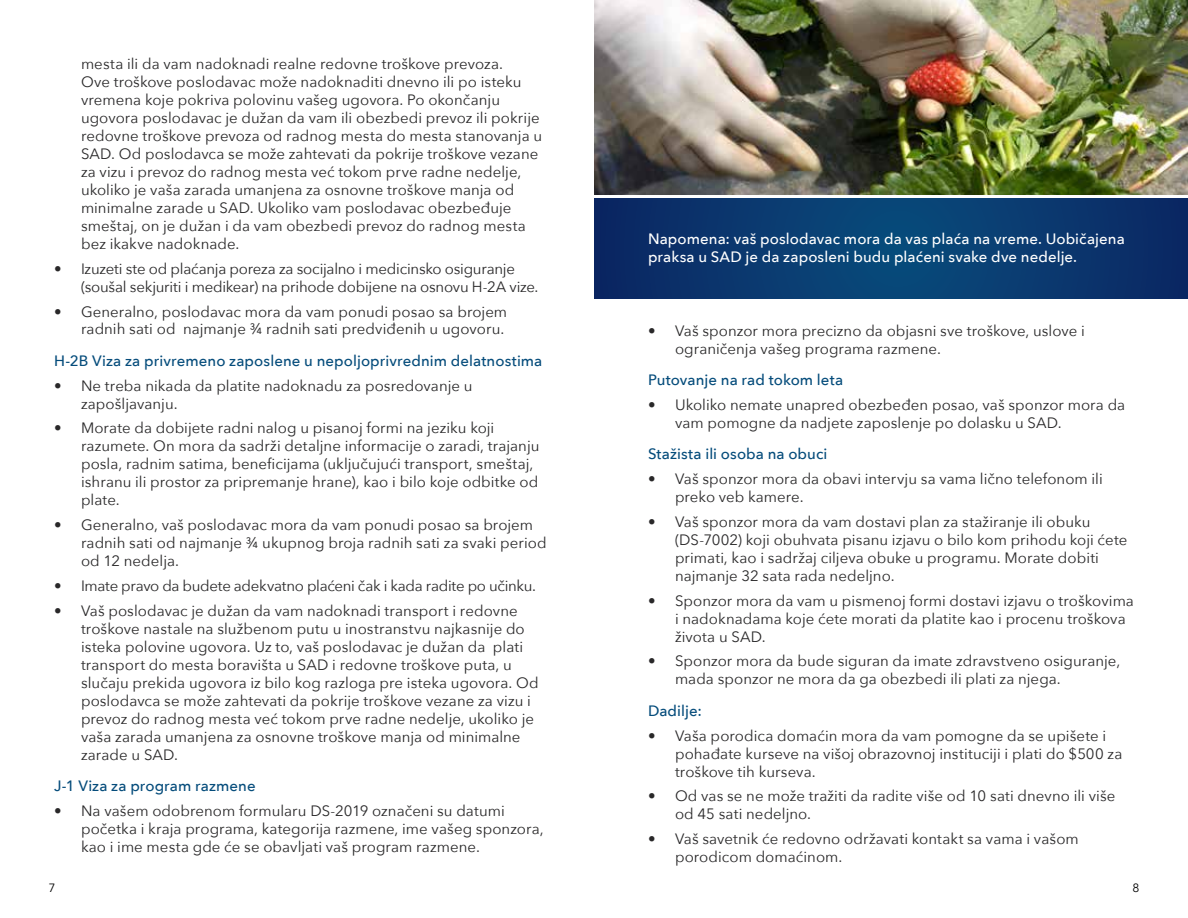
<style>
.page{position:relative;width:1188px;height:918px;background:#fff}
.page>*{position:absolute;margin:0;border:0;box-sizing:border-box;transform-origin:0 0}
.t1{font:15px/18px "Avenir Next";letter-spacing:.005em;color:#292829}
.t2{font:500 15px "Avenir Next";letter-spacing:.005em;color:#054c7b}
.t3{font:15px/18px "Avenir Next";letter-spacing:-.015em;color:#292829}
.t4{font:500 15px/18px "Avenir Next";letter-spacing:.005em;color:#fff}
.t5{font:15px "Avenir Next";letter-spacing:-.02em;color:#292829}
.t6{font:12px "Avenir Next";color:#000}
</style>
<div class="page">
<svg style="left:594px;top:198px;width:594px;height:100px;background:#09386e"></svg>
<img style="left:594px;top:0;width:594px;height:195px">
<p class="t1" style="left:81px;top:54px;width:463px">mesta ili da vam nadoknadi realne redovne troškove prevoza.<br>Ove troškove poslodavac može nadoknaditi dnevno ili po isteku vremena koje pokriva polovinu vašeg ugovora. Po okončanju ugovora poslodavac je dužan da vam ili obezbedi prevoz ili pokrije redovne troškove prevoza od radnog mesta do mesta stanovanja u SAD. Od poslodavca se može zahtevati da pokrije troškove vezane za vizu i prevoz do radnog mesta već tokom prve radne nedelje, ukoliko je vaša zarada umanjena za osnovne troškove manja od minimalne zarade u SAD. Ukoliko vam poslodavac obezbeđuje smeštaj, on je dužan i da vam obezbedi prevoz do radnog mesta bez ikakve nadoknade.</p>
<p class="t3" style="left:81px;top:259px;width:459px;text-indent:-27px">• Izuzeti ste od plaćanja poreza za socijalno i medicinsko osiguranje (soušal sekjuriti i medikear) na prihode dobijene na osnovu H-2A vize.</p>
<p class="t1" style="left:54px;top:302px;width:455px;text-align:right">• Generalno, poslodavac mora da vam ponudi posao sa brojem radnih sati od najmanje ¾ radnih sati predviđenih u ugovoru.</p>
<p class="t2" style="left:54px;top:348px;width:490px">H-2B Viza za privremeno zaposlene u nepoljoprivrednim delatnostima</p>
<p class="t1" style="left:81px;top:376px;width:393px;text-indent:-27px">• Ne treba nikada da platite nadoknadu za posredovanje u zapošljavanju.</p>
<p class="t1" style="left:81px;top:419px;width:460px;text-indent:-27px">• Morate da dobijete radni nalog u pisanoj formi na jeziku koji razumete. On mora da sadrži detaljne informacije o zaradi, trajanju posla, radnim satima, beneficijama (uključujući transport, smeštaj, ishranu ili prostor za pripremanje hrane), kao i bilo koje odbitke od plate.</p>
<p class="t1" style="left:81px;top:515px;width:467px;text-indent:-27px">• Generalno, vaš poslodavac mora da vam ponudi posao sa brojem radnih sati od najmanje ¾ ukupnog broja radnih sati za svaki period od 12 nedelja.</p>
<p class="t5" style="left:54px;top:573px;width:484px">• Imate pravo da budete adekvatno plaćeni čak i kada radite po učinku.</p>
<p class="t1" style="left:81px;top:601px;width:459px;text-indent:-27px">• Vaš poslodavac je dužan da vam nadoknadi transport i redovne troškove nastale na službenom putu u inostranstvu najkasnije do isteka polovine ugovora. Uz to, vaš poslodavac je dužan da plati transport do mesta boravišta u SAD i redovne troškove puta, u slučaju prekida ugovora iz bilo kog razloga pre isteka ugovora. Od poslodavca se može zahtevati da pokrije troškove vezane za vizu i prevoz do radnog mesta već tokom prve radne nedelje, ukoliko je vaša zarada umanjena za osnovne troškove manja od minimalne zarade u SAD.</p>
<p class="t2" style="left:54px;top:773px;width:203px">J-1 Viza za program razmene</p>
<p class="t1" style="left:81px;top:801px;width:464px;text-indent:-27px">• Na vašem odobrenom formularu DS-2019 označeni su datumi početka i kraja programa, kategorija razmene, ime vašeg sponzora, kao i ime mesta gde će se obavljati vaš program razmene.</p>
<p class="t4" style="left:648px;top:229px;width:478px">Napomena: vaš poslodavac mora da vas plaća na vreme. Uobičajena praksa u SAD je da zaposleni budu plaćeni svake dve nedelje.</p>
<p class="t1" style="left:675px;top:321px;width:411px;text-indent:-27px">• Vaš sponzor mora precizno da objasni sve troškove, uslove i ograničenja vašeg programa razmene.</p>
<p class="t2" style="left:648px;top:367px;width:197px">Putovanje na rad tokom leta</p>
<p class="t1" style="left:675px;top:395px;width:452px;text-indent:-27px">• Ukoliko nemate unapred obezbeđen posao, vaš sponzor mora da vam pomogne da nadjete zaposlenje po dolasku u SAD.</p>
<p class="t2" style="left:648px;top:441px;width:181px">Stažista ili osoba na obuci</p>
<p class="t1" style="left:675px;top:469px;width:429px;text-indent:-27px">• Vaš sponzor mora da obavi intervju sa vama lično telefonom ili preko veb kamere.</p>
<p class="t1" style="left:675px;top:512px;width:454px;text-indent:-27px">• Vaš sponzor mora da vam dostavi plan za stažiranje ili obuku (DS-7002) koji obuhvata pisanu izjavu o bilo kom prihodu koji ćete primati, kao i sadržaj ciljeva obuke u programu. Morate dobiti najmanje 32 sata rada nedeljno.</p>
<p class="t1" style="left:675px;top:591px;width:460px;text-indent:-27px">• Sponzor mora da vam u pismenoj formi dostavi izjavu o troškovima i nadoknadama koje ćete morati da platite kao i procenu troškova života u SAD.</p>
<p class="t1" style="left:675px;top:651px;width:447px;text-indent:-27px">• Sponzor mora da bude siguran da imate zdravstveno osiguranje, mada sponzor ne mora da ga obezbedi ili plati za njega.</p>
<p class="t2" style="left:648px;top:698px;width:55px">Dadilje:</p>
<p class="t1" style="left:675px;top:726px;width:449px;text-indent:-27px">• Vaša porodica domaćin mora da vam pomogne da se upišete i pohađate kurseve na višoj obrazovnoj instituciji i plati do $500 za troškove tih kurseva.</p>
<p class="t1" style="left:675px;top:786px;width:442px;text-indent:-27px">• Od vas se ne može tražiti da radite više od 10 sati dnevno ili više od 45 sati nedeljno.</p>
<p class="t1" style="left:675px;top:829px;width:405px;text-indent:-27px">• Vaš savetnik će redovno održavati kontakt sa vama i vašom porodicom domaćinom.</p>
<p class="t6" style="left:49px;top:878px;width:8px">7</p>
<p class="t6" style="left:1132px;top:878px;width:8px">8</p>
</div>
